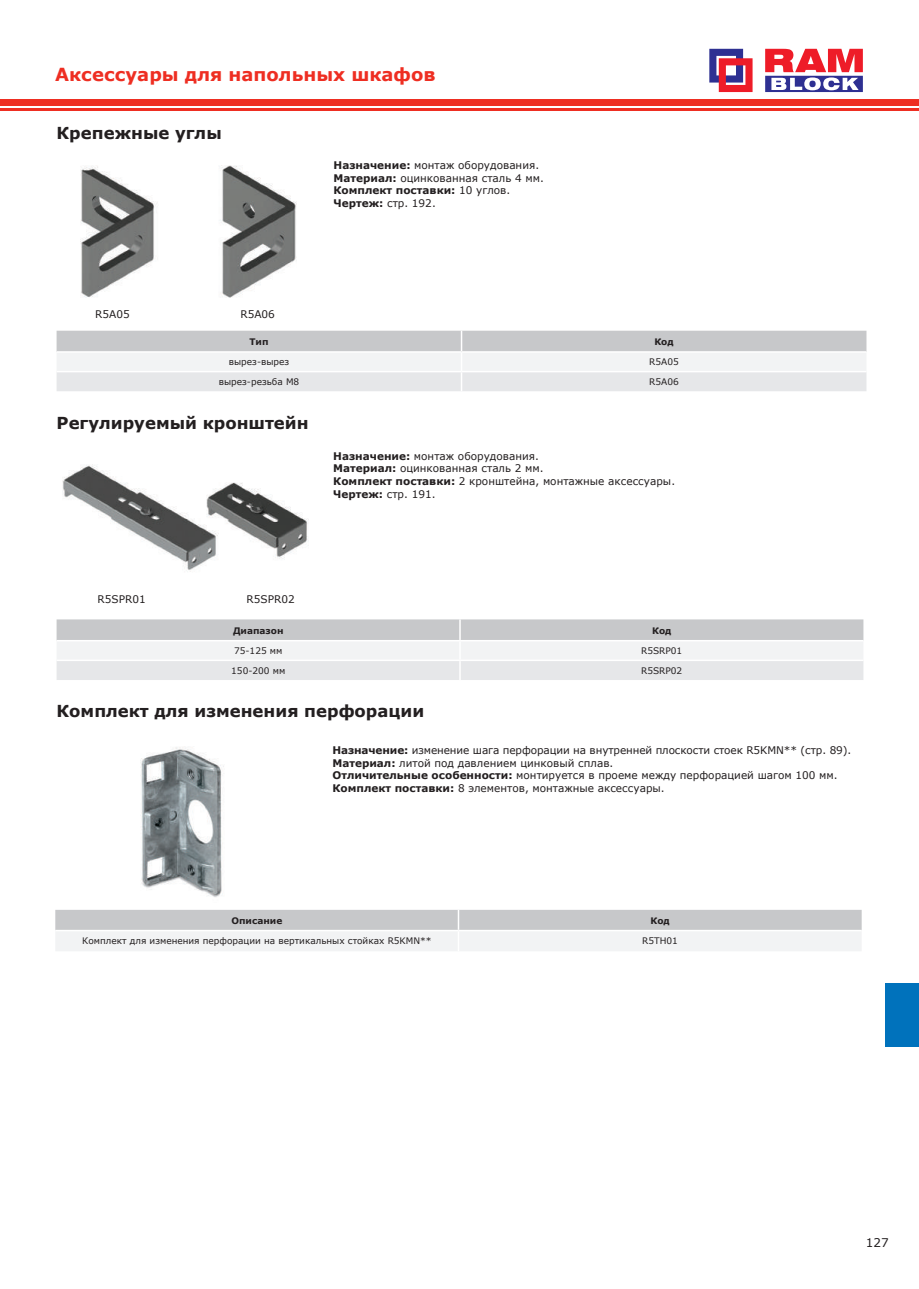
<style>
.page{position:relative;width:919px;height:1289px;background:#fff}
.page>*{position:absolute;margin:0;border:0;box-sizing:border-box;transform-origin:0 0}
.t1{font:700 18px "Verdana";color:#ee2e22}
.t2{font:700 16.5px "Verdana";color:#231f20}
.t3{font:12px "Verdana";color:#231f20}
.t4{font:10.5px/12.6px "Verdana";color:#231f20}
.t5{font:9px "Verdana";color:#231f20}
.t6{font:700 9px "Verdana";color:#231f20}
.s1{font-weight:700}
</style>
<div class="page">
<div style="left:0;top:99px;width:10px;height:7px;background:#ee2e22"></div>
<svg style="left:0;top:108px;width:10px;height:3px"></svg>
<div style="left:10px;top:99px;width:908px;height:7px;background:#ee2e22"></div>
<hr style="left:10px;top:108px;width:908px;height:3px;background:#ee2e22">
<svg style="left:709px;top:49px;width:43px;height:43px"></svg>
<svg style="left:765px;top:49px;width:97px;height:43px"></svg>
<div style="left:885px;top:982px;width:33px;height:64px;background:#0072bc"></div>
<img style="left:80px;top:165px;width:217px;height:133px">
<img style="left:62px;top:464px;width:247px;height:108px">
<img style="left:140px;top:747px;width:84px;height:150px">
<svg style="left:57px;top:331px;width:809px;height:60px"></svg>
<svg style="left:57px;top:619px;width:806px;height:61px"></svg>
<svg style="left:55px;top:910px;width:806px;height:41px"></svg>
<hr style="left:457px;top:909px;width:2px;height:20px;background:#fff">
<hr style="left:55px;top:929px;width:403px;height:2px;background:#fff">
<hr style="left:458px;top:929px;width:403px;height:2px;background:#fff">
<hr style="left:457px;top:931px;width:2px;height:20px;background:#fff">
<h1 class="t1" style="left:55px;top:62px;width:382px">Аксессуары для напольных шкафов</h1>
<h2 class="t2" style="left:57px;top:122px;width:167px">Крепежные углы</h2>
<p class="t4" style="left:95px;top:308px;width:36px">R5A05</p>
<p class="t4" style="left:240px;top:308px;width:36px">R5A06</p>
<p class="t4" style="left:333px;top:159px;width:212px"><span class="s1">Назначение:</span> монтаж оборудования.<br><span class="s1">Материал:</span> оцинкованная сталь 4 мм.<br><span class="s1">Комплект поставки:</span> 10 углов.<br><span class="s1">Чертеж:</span> стр. 192.</p>
<p class="t6" style="left:249px;top:335px;width:21px">Тип</p>
<p class="t6" style="left:654px;top:335px;width:21px">Код</p>
<p class="t5" style="left:229px;top:356px;width:62px">вырез-вырез</p>
<p class="t5" style="left:649px;top:356px;width:31px">R5A05</p>
<p class="t5" style="left:219px;top:375px;width:82px">вырез-резьба М8</p>
<p class="t5" style="left:649px;top:375px;width:31px">R5A06</p>
<h2 class="t2" style="left:57px;top:411px;width:253px">Регулируемый кронштейн</h2>
<p class="t4" style="left:333px;top:449px;width:343px"><span class="s1">Назначение:</span> монтаж оборудования.<br><span class="s1">Материал:</span> оцинкованная сталь 2 мм.<br><span class="s1">Комплект поставки:</span> 2 кронштейна, монтажные аксессуары.<br><span class="s1">Чертеж:</span> стр. 191.</p>
<p class="t4" style="left:98px;top:592px;width:50px">R5SPR01</p>
<p class="t4" style="left:246px;top:592px;width:50px">R5SPR02</p>
<p class="t6" style="left:233px;top:624px;width:52px">Диапазон</p>
<p class="t6" style="left:652px;top:624px;width:21px">Код</p>
<p class="t5" style="left:234px;top:644px;width:50px">75-125 мм</p>
<p class="t5" style="left:641px;top:644px;width:43px">R5SRP01</p>
<p class="t5" style="left:231px;top:664px;width:56px">150-200 мм</p>
<p class="t5" style="left:641px;top:664px;width:43px">R5SRP02</p>
<h2 class="t2" style="left:57px;top:699px;width:369px">Комплект для изменения перфорации</h2>
<p class="t4" style="left:332px;top:743px;width:520px"><span class="s1">Назначение:</span> изменение шага перфорации на внутренней плоскости стоек R5KMN** (стр. 89).<br><span class="s1">Материал:</span> литой под давлением цинковый сплав.<br><span class="s1">Отличительные особенности:</span> монтируется в проеме между перфорацией шагом 100 мм.<br><span class="s1">Комплект поставки:</span> 8 элементов, монтажные аксессуары.</p>
<p class="t6" style="left:231px;top:914px;width:52px">Описание</p>
<p class="t6" style="left:650px;top:914px;width:21px">Код</p>
<p class="t5" style="left:82px;top:934px;width:351px">Комплект для изменения перфорации на вертикальных стойках R5KMN**</p>
<p class="t5" style="left:642px;top:934px;width:37px">R5TH01</p>
<p class="t3" style="left:865px;top:1234px;width:24px">127</p>
</div>
